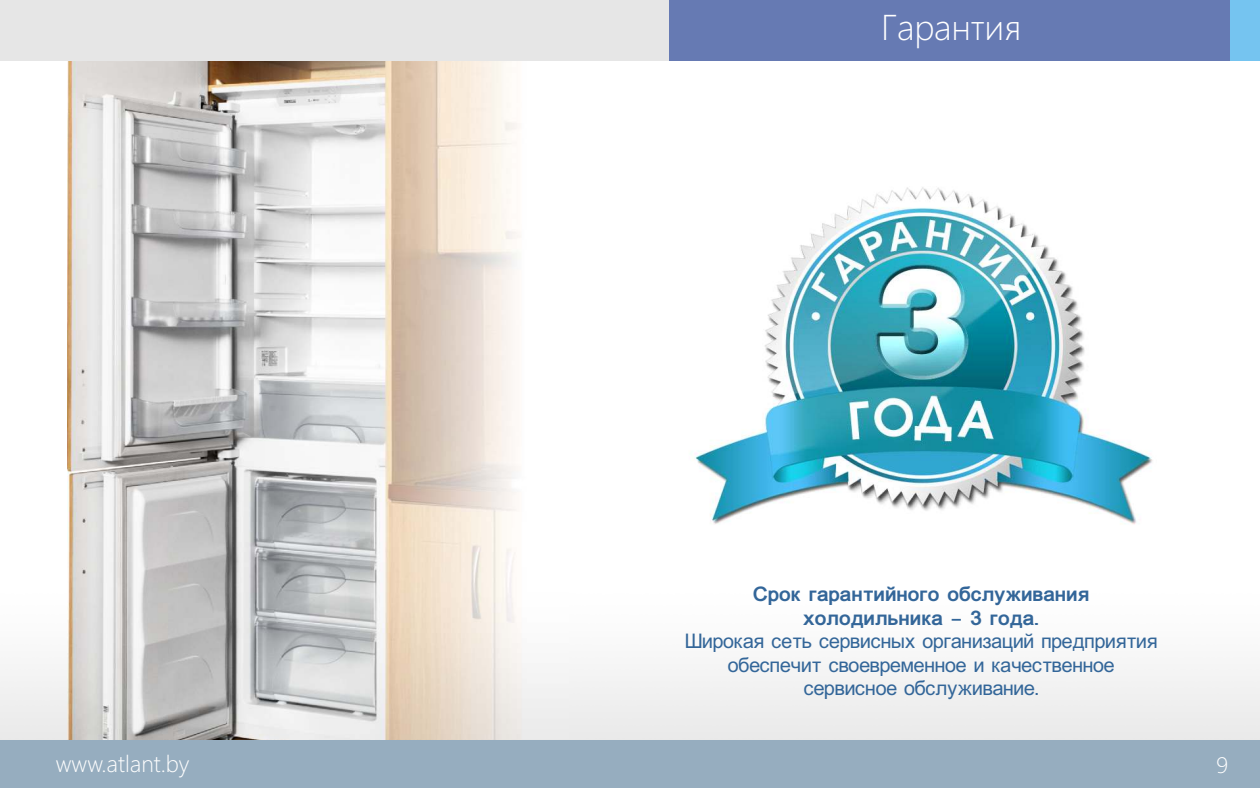
<style>
.page{position:relative;width:1260px;height:788px;background:#fff}
.page>*{position:absolute;margin:0;border:0;box-sizing:border-box;transform-origin:0 0}
.t1{font:300 35.88px "Segoe UI";color:#fff}
.t2{font:300 23.28px "Segoe UI";color:#fff}
.t3{font:300 22.4px "Segoe UI";color:#fff;scale:1.06 1}
.t4{font:21px/23.4px "Helvetica IS";color:#369;text-align:center}
.t5{font:700 21px/23.4px "Helvetica IS";color:#369;text-align:center}
</style>
<div class="page">
<img style="left:0;top:438px;width:1259px;height:301px">
<img style="left:68px;top:61px;width:501px;height:678px">
<img style="left:574px;top:187px;width:653px;height:340px">
<div style="left:0;top:0;width:1036px;height:61px;background:#e6e6e6"></div>
<div style="left:1200px;top:0;width:59px;height:61px;background:#75c4f0"></div>
<div style="left:669px;top:0;width:560px;height:61px;background:#667ab3"></div>
<div style="left:0;top:739px;width:1259px;height:48px;background:#96adbf"></div>
<h1 class="t1" style="left:881px;top:14px;width:142px">Гарантия</h1>
<p class="t5" style="left:754px;top:584px;width:337px">Срок гарантийного обслуживания холодильника - 3 года.</p>
<p class="t4" style="left:686px;top:631px;width:474px">Широкая сеть сервисных организаций предприятия обеспечит своевременное и качественное сервисное обслуживание.</p>
<p class="t2" style="left:56px;top:754px;width:135px">www.atlant.by</p>
<p class="t3" style="left:1216px;top:756px;width:13px">9</p>
</div>
